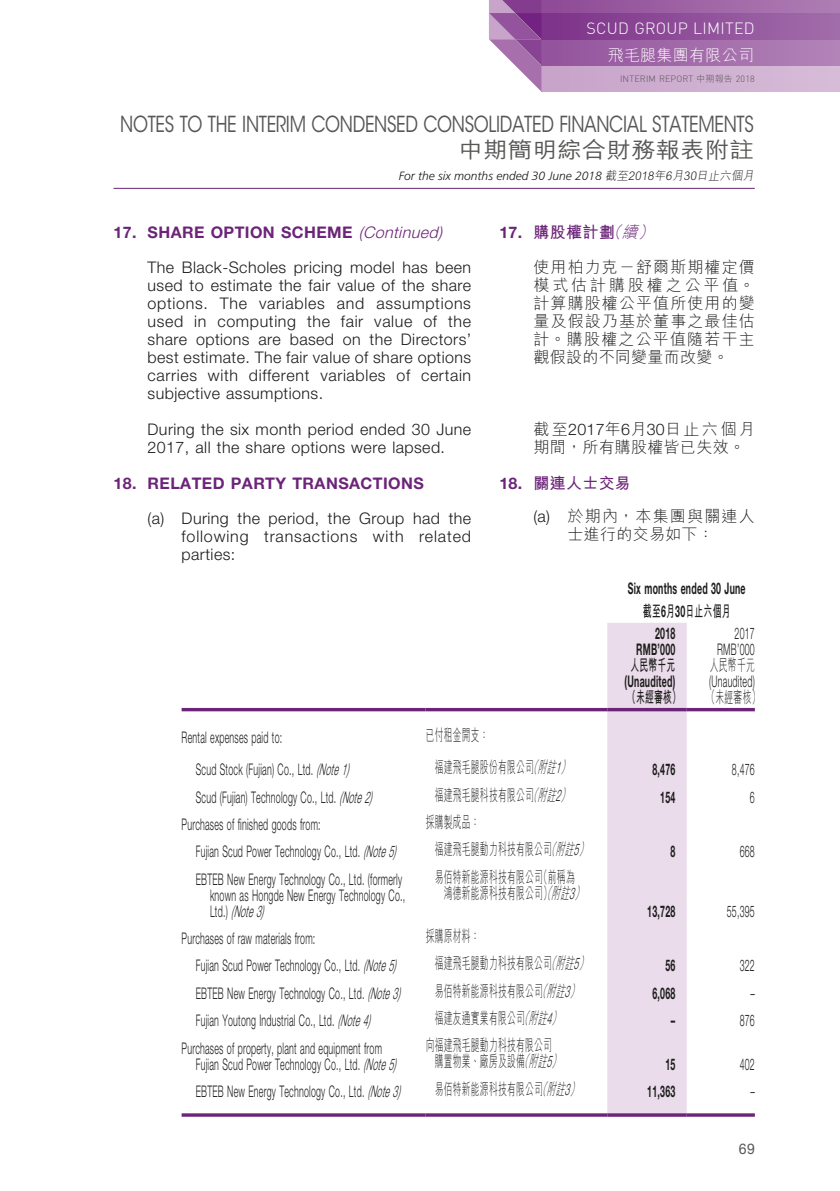
<style>
.page{position:relative;width:840px;height:1191px;background:#fff}
.page>*{position:absolute;margin:0;border:0;box-sizing:border-box;transform-origin:0 0}
.t1{font:22px "ITC Avant Garde Std";letter-spacing:-.02em;color:#575756;scale:.8 1}
.t2{font:500 22px "M Hei HK";letter-spacing:.015em;color:#575756;scale:1.1 1}
.t3{font:300 16px/16px "Helvetica Neue LT Std";letter-spacing:.025em;color:#1c1c1b;scale:.55 1}
.t4{font:300 16px/18px "Helvetica Neue LT Std";letter-spacing:.025em;color:#1c1c1b}
.t5{font:300 16px/16px "M Hei HK";letter-spacing:.025em;color:#1c1c1b;scale:.55 1}
.t6{font:300 16px/18px "M Hei HK";letter-spacing:.025em;color:#1c1c1b;text-align:justify}
.t7{font:700 16px "Helvetica Neue LT Std";letter-spacing:.025em;color:#1c1c1b;scale:.55 1}
.t8{font:700 16px "Helvetica Neue LT Std";letter-spacing:.025em;color:#6c2479}
.t9{font:300 16px/35px "M Hei HK";letter-spacing:.07em;color:#1c1c1b}
.t10{font:300 16px/32.4px "M Hei HK";letter-spacing:.075em;color:#1c1c1b}
.t11{font:700 16px "M Hei HK";letter-spacing:.025em;color:#1c1c1b;scale:.55 1}
.t12{font:300 16px "DIN";letter-spacing:.015em;color:#fff}
.t13{font:300 16px "M Hei HK";letter-spacing:.015em;color:#fff}
.t14{font:14.8px "Helvetica Neue LT Std";color:#575756;scale:.95 1}
.t15{font:italic 300 12px "Frutiger LT Std";color:#1c1c1b}
.t16{font:300 9px "DIN";letter-spacing:.015em;color:#575756}
.s1{font-family:"M Hei HK"}
.s2{font-family:"M Hei HK";font-style:normal}
.s3{font-weight:700;color:#6c2479}
.s4{font-style:italic;color:#6c2479}
.s5{font-family:"Helvetica Neue LT Std";font-weight:700;color:#6c2479}
.s6{font-family:"Helvetica Neue LT Std"}
.s7{font-style:italic}
.s8{font-family:"Helvetica Neue LT Std";font-style:italic}
</style>
<div class="page">
<div style="left:541px;top:65px;width:298px;height:27px;background:#cfafd1"></div>
<div style="left:541px;top:39px;width:298px;height:26px;background:linear-gradient(to right,#93529c,#b283b8)"></div>
<div style="left:541px;top:13px;width:298px;height:26px;background:linear-gradient(to right,#7d3288,#a26daa)"></div>
<svg style="left:541px;top:0;width:298px;height:13px;background:#9d63a4"></svg>
<svg style="left:489px;top:0;width:52px;height:91px"></svg>
<hr style="left:113px;top:188px;width:641px;height:1px;background:#6c2479">
<div style="left:607px;top:623px;width:79px;height:490px;background:#eadcea"></div>
<hr style="left:181px;top:708px;width:244px;height:3px;background:#6c2479">
<hr style="left:425px;top:708px;width:182px;height:3px;background:#6c2479">
<hr style="left:607px;top:708px;width:79px;height:3px;background:#6c2479">
<hr style="left:686px;top:708px;width:68px;height:3px;background:#6c2479">
<hr style="left:181px;top:1113px;width:244px;height:3px;background:#6c2479">
<hr style="left:425px;top:1113px;width:182px;height:3px;background:#6c2479">
<hr style="left:607px;top:1113px;width:79px;height:3px;background:#6c2479">
<hr style="left:686px;top:1113px;width:68px;height:3px;background:#6c2479">
<p class="t12" style="left:586px;top:18px;width:169px">SCUD GROUP LIMITED</p>
<p class="t13" style="left:607px;top:43px;width:148px">飛毛腿集團有限公司</p>
<p class="t16" style="left:619px;top:74px;width:136px">INTERIM REPORT <span class="s1">中期報告</span> 2018</p>
<h1 class="t1" style="left:120px;top:111px;width:793px">NOTES TO THE INTERIM CONDENSED CONSOLIDATED FINANCIAL STATEMENTS</h1>
<h1 class="t2" style="left:458px;top:134px;width:270px">中期簡明綜合財務報表附註</h1>
<p class="t15" style="left:398px;top:169px;width:358px">For the six months ended 30 June 2018 <span class="s2">截至2018年6月30日止六個月</span></p>
<p class="t4" style="left:147px;top:215px;width:325px;line-height:35px;text-indent:-34px"><span class="s3">17. SHARE OPTION SCHEME</span> <span class="s4">(Continued)<br></span>The Black-Scholes pricing model has been</p>
<p class="t4" style="left:147px;top:276px;width:325px;text-align:justify">used to estimate the fair value of the share options. The variables and assumptions used in computing the fair value of the share options are based on the Directors’ best estimate. The fair value of share options carries with different variables of certain subjective assumptions.</p>
<p class="t4" style="left:147px;top:420px;width:325px">During the six month period ended 30 June<br>2017, all the share options were lapsed.</p>
<p class="t8" style="left:113px;top:474px;width:312px">18. RELATED PARTY TRANSACTIONS</p>
<p class="t4" style="left:181px;top:509px;width:291px;text-align:justify;text-indent:-34px">(a) During the period, the Group had the following transactions with related parties:</p>
<p class="t9" style="left:533px;top:214px;width:223px;text-indent:-34px"><span class="s5">17.</span> <span class="s3">購股權計劃</span><span class="s4">（續）<br></span>使用柏力克－舒爾斯期權定價</p>
<p class="t6" style="left:533px;top:276px;width:223px">模式估計購股權之公平值。計算購股權公平值所使用的變量及假設乃基於董事之最佳估計。購股權之公平值隨若干主觀假設的不同變量而改變。</p>
<p class="t6" style="left:533px;top:420px;width:223px">截至<span class="s6">2017</span>年<span class="s6">6</span>月<span class="s6">30</span>日止六個月期間，所有購股權皆已失效。</p>
<p class="t10" style="left:533px;top:467px;width:223px;text-indent:-34px"><span class="s5">18.</span> <span class="s3">關連人士交易<br></span><span class="s6">(a)</span> 於期內，本集團與關連人</p>
<p class="t6" style="left:567px;top:524px;width:148px">士進行的交易如下：</p>
<p class="t7" style="left:627px;top:579px;width:216px">Six months ended 30 June</p>
<p class="t11" style="left:642px;top:599px;width:160px">截至<span class="s6">6</span>月<span class="s6">30</span>日止六個月</p>
<p class="t7" style="left:654px;top:623px;width:38px">2018</p>
<p class="t3" style="left:734px;top:625px;width:38px">2017</p>
<p class="t7" style="left:636px;top:639px;width:73px">RMB’000</p>
<p class="t3" style="left:716px;top:641px;width:70px">RMB’000</p>
<p class="t11" style="left:630px;top:653px;width:83px">人民幣千元</p>
<p class="t5" style="left:709px;top:656px;width:83px">人民幣千元</p>
<p class="t7" style="left:624px;top:671px;width:94px">(Unaudited)</p>
<p class="t3" style="left:708px;top:673px;width:84px">(Unaudited)</p>
<p class="t11" style="left:626px;top:685px;width:100px">（未經審核）</p>
<p class="t5" style="left:706px;top:688px;width:100px">（未經審核）</p>
<p class="t3" style="left:181px;top:729px;width:184px">Rental expenses paid to:</p>
<p class="t5" style="left:425px;top:727px;width:116px">已付租金開支：</p>
<p class="t3" style="left:196px;top:761px;width:283px">Scud Stock (Fujian) Co., Ltd. <span class="s7">(Note1)</span></p>
<p class="t5" style="left:434px;top:759px;width:255px">福建飛毛腿股份有限公司<span class="s7">（附註</span><span class="s8">1</span><span class="s7">）</span></p>
<p class="t7" style="left:652px;top:759px;width:43px">8,476</p>
<p class="t3" style="left:731px;top:761px;width:43px">8,476</p>
<p class="t3" style="left:196px;top:788px;width:325px">Scud (Fujian) Technology Co., Ltd. <span class="s7">(Note2)</span></p>
<p class="t5" style="left:434px;top:786px;width:255px">福建飛毛腿科技有限公司<span class="s7">（附註</span><span class="s8">2</span><span class="s7">）</span></p>
<p class="t7" style="left:659px;top:787px;width:29px">154</p>
<p class="t3" style="left:749px;top:788px;width:10px">6</p>
<p class="t3" style="left:181px;top:816px;width:254px">Purchases of finished goods from:</p>
<p class="t5" style="left:425px;top:813px;width:100px">採購製成品：</p>
<p class="t3" style="left:196px;top:843px;width:368px">Fujian Scud Power Technology Co., Ltd. <span class="s7">(Note5)</span></p>
<p class="t5" style="left:434px;top:841px;width:288px">福建飛毛腿動力科技有限公司<span class="s7">（附註</span><span class="s8">5</span><span class="s7">）</span></p>
<p class="t7" style="left:670px;top:841px;width:10px">8</p>
<p class="t3" style="left:739px;top:843px;width:29px">668</p>
<p class="t3" style="left:210px;top:870px;width:356px;text-indent:-14px">EBTEB New Energy Technology Co., Ltd. (formerly known as Hongde New Energy Technology Co.,<br>L t d . ) <span class="s7">(Note3)</span></p>
<p class="t5" style="left:443px;top:868px;width:264px;text-indent:-9px">易佰特新能源科技有限公司（前稱為<br>鴻德新能源科技有限公司）<span class="s7">（附註</span><span class="s8">3</span><span class="s7">）</span></p>
<p class="t7" style="left:647px;top:901px;width:53px">13,728</p>
<p class="t3" style="left:726px;top:902px;width:53px">55,395</p>
<p class="t3" style="left:181px;top:930px;width:245px">Purchases of raw materials from:</p>
<p class="t5" style="left:425px;top:927px;width:100px">採購原材料：</p>
<p class="t3" style="left:196px;top:957px;width:368px">Fujian Scud Power Technology Co., Ltd. <span class="s7">(Note5)</span></p>
<p class="t5" style="left:434px;top:955px;width:288px">福建飛毛腿動力科技有限公司<span class="s7">（附註</span><span class="s8">5</span><span class="s7">）</span></p>
<p class="t7" style="left:665px;top:956px;width:20px">56</p>
<p class="t3" style="left:739px;top:957px;width:29px">322</p>
<p class="t3" style="left:196px;top:984px;width:376px">EBTEB New Energy Technology Co., Ltd. <span class="s7">(Note3)</span></p>
<p class="t5" style="left:434px;top:982px;width:272px">易佰特新能源科技有限公司<span class="s7">（附註</span><span class="s8">3</span><span class="s7">）</span></p>
<p class="t7" style="left:652px;top:983px;width:43px">6,068</p>
<p class="t3" style="left:750px;top:984px;width:10px">–</p>
<p class="t3" style="left:196px;top:1012px;width:321px">Fujian Youtong Industrial Co., Ltd. <span class="s7">(Note4)</span></p>
<p class="t5" style="left:434px;top:1009px;width:239px">福建友通實業有限公司<span class="s7">（附註</span><span class="s8">4</span><span class="s7">）</span></p>
<p class="t7" style="left:670px;top:1010px;width:10px">–</p>
<p class="t3" style="left:739px;top:1012px;width:29px">876</p>
<p class="t3" style="left:196px;top:1039px;width:368px;text-indent:-14px">Purchases of property, plant and equipment from<br>Fujian Scud Power Technology Co., Ltd. <span class="s7">(Note5)</span></p>
<p class="t5" style="left:434px;top:1037px;width:239px;text-indent:-9px">向福建飛毛腿動力科技有限公司<br>購置物業、廠房及設備<span class="s7">（附註</span><span class="s8">5</span><span class="s7">）</span></p>
<p class="t7" style="left:665px;top:1054px;width:20px">15</p>
<p class="t3" style="left:739px;top:1055px;width:29px">402</p>
<p class="t3" style="left:196px;top:1082px;width:376px">EBTEB New Energy Technology Co., Ltd. <span class="s7">(Note3)</span></p>
<p class="t5" style="left:434px;top:1080px;width:272px">易佰特新能源科技有限公司<span class="s7">（附註</span><span class="s8">3</span><span class="s7">）</span></p>
<p class="t7" style="left:647px;top:1081px;width:53px">11,363</p>
<p class="t3" style="left:750px;top:1082px;width:10px">–</p>
<p class="t14" style="left:738px;top:1139px;width:18px">69</p>
</div>
